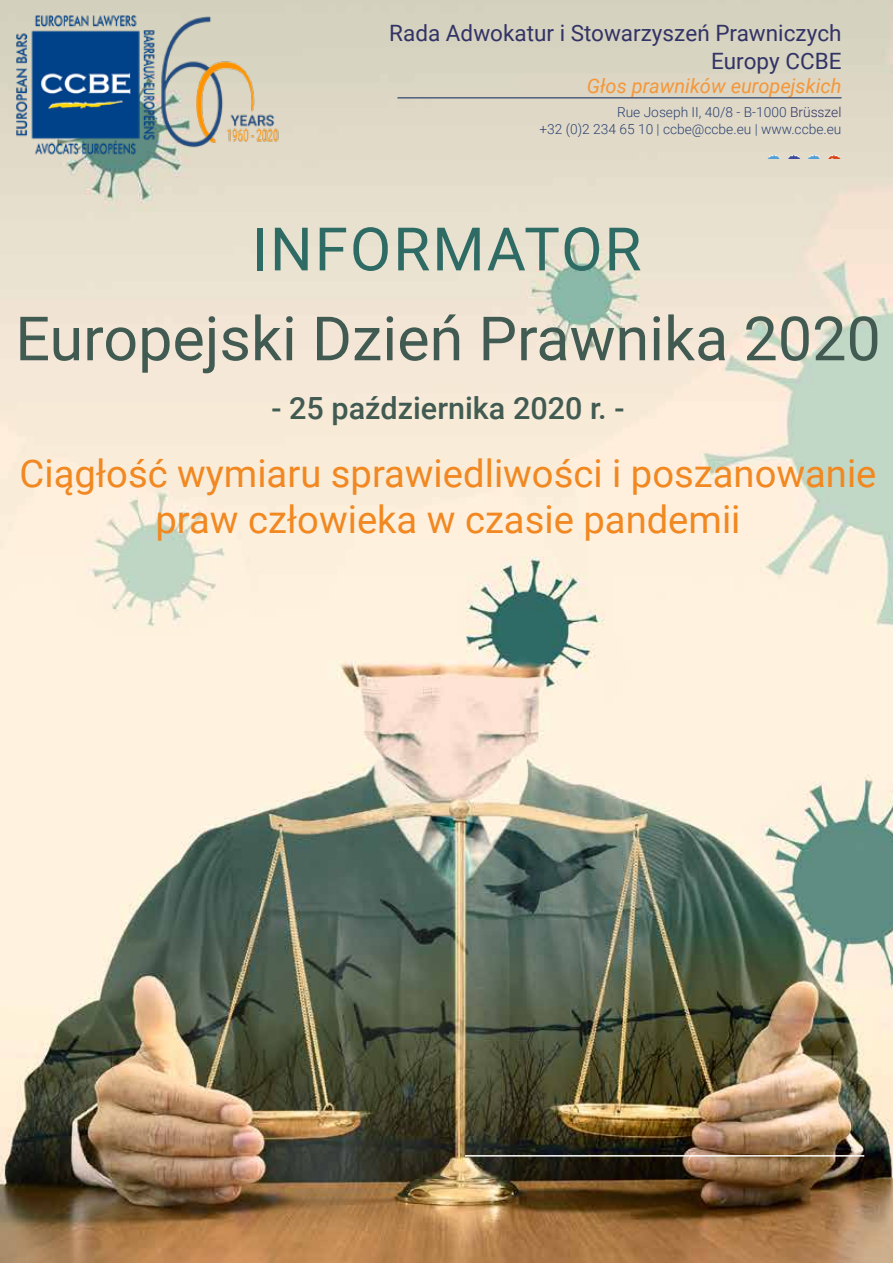
<style>
.page{position:relative;width:893px;height:1263px;background:#fff}
.page>*{position:absolute;margin:0;border:0;box-sizing:border-box;transform-origin:0 0}
.t1{font:61.05px "Roboto";color:#415a52}
.t2{font:60px "Roboto";letter-spacing:.035em;color:#2e6b64}
.t3{font:38.25px/45.9px "Roboto";color:#f18821;text-align:center}
.t4{font:500 30.6px "Roboto";color:#415a52}
.t5{font:22.5px/27px "Roboto";color:#323366;text-align:right}
.t6{font:italic 19.95px "Roboto";color:#f49739}
.t7{font:300 13.8px/16.5px "Roboto";color:#2c4373;text-align:right}
.s1{color:#323366}
</style>
<div class="page">
<img style="left:0;top:0;width:893px;height:1263px">
<img style="left:15px;top:13px;width:270px;height:145px">
<hr style="left:397px;top:97px;width:444px;height:1px;background:#2c4373">
<img style="left:766px;top:156px;width:75px;height:2px">
<hr style="left:465px;top:1155px;width:399px;height:1px;background:#fff">
<p class="t5" style="left:389px;top:19px;width:454px">Rada Adwokatur i Stowarzyszeń Prawniczych<br>Europy CCBE</p>
<p class="t6" style="left:587px;top:71px;width:256px">Głos prawników europejskich</p>
<p class="t7" style="left:539px;top:104px;width:303px">Rue Joseph II, 40/8 - B-1000 <span class="s1">Brüsszel<br></span>+32 (0)2 234 65 10 | ccbe@ccbe.eu | www.ccbe.eu</p>
<h2 class="t2" style="left:252px;top:207px;width:391px">INFORMATOR</h2>
<h1 class="t1" style="left:15px;top:296px;width:867px">Europejski Dzień Prawnika 2020</h1>
<p class="t4" style="left:271px;top:387px;width:354px">- 25 października 2020 r. -</p>
<p class="t3" style="left:20px;top:449px;width:858px">Ciągłość wymiaru sprawiedliwości i poszanowanie praw człowieka w czasie pandemii</p>
</div>
